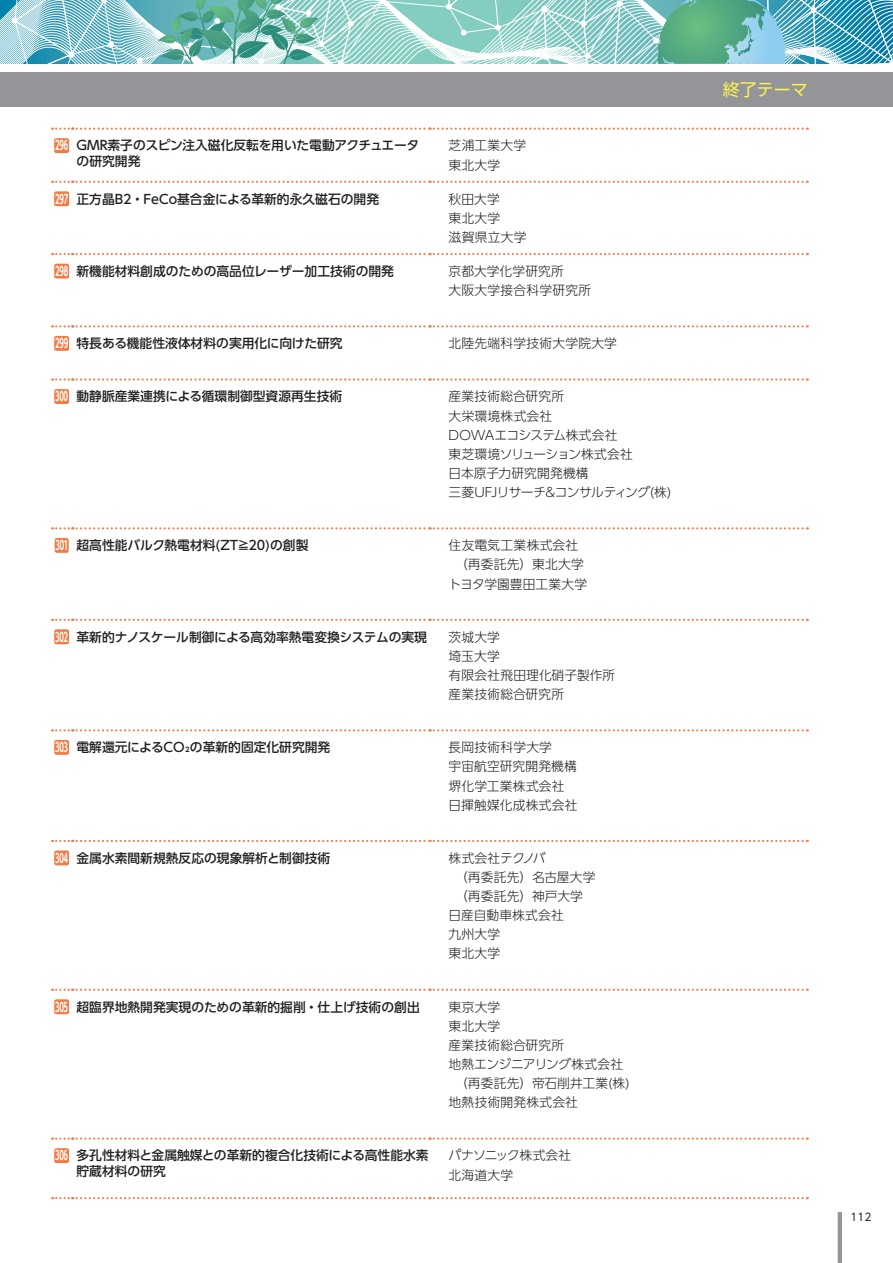
<style>
.page{position:relative;width:893px;height:1263px;background:#fff}
.page>*{position:absolute;margin:0;border:0;box-sizing:border-box;transform-origin:0 0}
.t1{font:16.95px "UD Shin Go Pr 6";color:#fff34f}
.終了テーマ_タイトル{font:500 12.75px/15.9px "UD Shin Go Pr 6";color:#231f20}
.終了テーマ_学校企業等{font:300 12.75px "UD Shin Go Pr 6";letter-spacing:.01em;color:#231f20}
.終了エネ環{font:700 12.75px "UD Shin Go Pr 6 De";letter-spacing:-.025em;color:#fff;scale:.7 1}
.終了テーマ_学校企業等-2{font:300 12.75px "UD Shin Go Pr 6";letter-spacing:-.015em;color:#231f20}
.終了テーマ_学校企業等-3{font:300 12.75px "UD Shin Go Pr 6";letter-spacing:-.05em;color:#231f20}
.終了テーマ_学校企業等-4{font:300 12.75px "UD Shin Go Pr 6";letter-spacing:-.04em;color:#231f20}
.終了テーマ_学校企業等-5{font:300 12.75px "UD Shin Go Pr 6";letter-spacing:-.02em;color:#231f20}
.終了テーマ_学校企業等-6{font:300 12.75px "UD Shin Go Pr 6";letter-spacing:-.035em;color:#231f20}
.t2{font:10.5px "UD Shin Go Pr 6";color:#231f20}
</style>
<div class="page">
<div style="left:0;top:72px;width:893px;height:34px;background:#939598"></div>
<svg style="left:0;top:0;width:893px;height:64px;background:#8ac7c6"></svg>
<svg style="left:52px;top:128px;width:756px;height:2px"></svg>
<svg style="left:52px;top:181px;width:756px;height:2px"></svg>
<svg style="left:52px;top:253px;width:756px;height:2px"></svg>
<svg style="left:52px;top:325px;width:756px;height:2px"></svg>
<svg style="left:52px;top:378px;width:756px;height:3px"></svg>
<svg style="left:52px;top:527px;width:756px;height:2px"></svg>
<svg style="left:52px;top:619px;width:756px;height:2px"></svg>
<svg style="left:52px;top:729px;width:756px;height:2px"></svg>
<svg style="left:52px;top:840px;width:756px;height:2px"></svg>
<svg style="left:52px;top:989px;width:756px;height:2px"></svg>
<svg style="left:52px;top:1137px;width:756px;height:3px"></svg>
<svg style="left:52px;top:1197px;width:756px;height:2px"></svg>
<div style="left:54px;top:138px;width:15px;height:15px;background:#f47943;border-radius:2px"></div>
<div style="left:54px;top:191px;width:15px;height:15px;background:#f47943;border-radius:2px"></div>
<div style="left:54px;top:264px;width:15px;height:15px;background:#f47943;border-radius:2px"></div>
<div style="left:54px;top:336px;width:15px;height:15px;background:#f47943;border-radius:2px"></div>
<div style="left:54px;top:389px;width:15px;height:15px;background:#f47943;border-radius:2px"></div>
<div style="left:55px;top:538px;width:14px;height:15px;background:#f47943;border-radius:2px"></div>
<div style="left:54px;top:629px;width:15px;height:15px;background:#f47943;border-radius:2px"></div>
<div style="left:54px;top:740px;width:15px;height:15px;background:#f47943;border-radius:2px"></div>
<div style="left:54px;top:850px;width:15px;height:15px;background:#f47943;border-radius:2px"></div>
<div style="left:54px;top:999px;width:15px;height:15px;background:#f47943;border-radius:2px"></div>
<div style="left:54px;top:1148px;width:15px;height:15px;background:#f47943;border-radius:2px"></div>
<hr style="left:838px;top:1212px;width:4px;height:51px;background:#939598">
<p class="終了エネ環" style="left:55px;top:135px;width:20px">296</p>
<p class="終了テーマ_タイトル" style="left:77px;top:137px;width:344px">GMR素子のスピン注入磁化反転を用いた電動アクチュエータの研究開発</p>
<p class="終了テーマ_学校企業等" style="left:449px;top:135px;width:79px">芝浦工業大学</p>
<p class="終了テーマ_学校企業等" style="left:449px;top:154px;width:53px">東北大学</p>
<p class="終了エネ環" style="left:55px;top:188px;width:20px">297</p>
<p class="終了テーマ_タイトル" style="left:77px;top:190px;width:304px">正方晶B2・FeCo基合金による革新的永久磁石の開発</p>
<p class="終了テーマ_学校企業等" style="left:449px;top:188px;width:53px">秋田大学</p>
<p class="終了テーマ_学校企業等" style="left:449px;top:208px;width:53px">東北大学</p>
<p class="終了テーマ_学校企業等" style="left:449px;top:227px;width:79px">滋賀県立大学</p>
<p class="終了エネ環" style="left:55px;top:261px;width:20px">298</p>
<p class="終了テーマ_タイトル" style="left:77px;top:263px;width:319px">新機能材料創成のための高品位レーザー加工技術の開発</p>
<p class="終了テーマ_学校企業等" style="left:449px;top:261px;width:117px">京都大学化学研究所</p>
<p class="終了テーマ_学校企業等" style="left:449px;top:280px;width:144px">大阪大学接合科学研究所</p>
<p class="終了エネ環" style="left:55px;top:333px;width:20px">299</p>
<p class="終了テーマ_タイトル" style="left:77px;top:335px;width:268px">特長ある機能性液体材料の実用化に向けた研究</p>
<p class="終了テーマ_学校企業等" style="left:449px;top:333px;width:170px">北陸先端科学技術大学院大学</p>
<p class="終了エネ環" style="left:55px;top:386px;width:20px">300</p>
<p class="終了テーマ_タイトル" style="left:77px;top:388px;width:267px">動静脈産業連携による循環制御型資源再生技術</p>
<p class="終了テーマ_学校企業等" style="left:449px;top:386px;width:117px">産業技術総合研究所</p>
<p class="終了テーマ_学校企業等" style="left:449px;top:405px;width:105px">大栄環境株式会社</p>
<p class="終了テーマ_学校企業等-4" style="left:449px;top:424px;width:170px">DOWAエコシステム株式会社</p>
<p class="終了テーマ_学校企業等-2" style="left:449px;top:444px;width:186px">東芝環境ソリューション株式会社</p>
<p class="終了テーマ_学校企業等" style="left:449px;top:463px;width:142px">日本原子力研究開発機構</p>
<p class="終了テーマ_学校企業等-3" style="left:449px;top:482px;width:224px">三菱UFJリサーチ&amp;コンサルティング(株)</p>
<p class="終了エネ環" style="left:56px;top:535px;width:20px">301</p>
<p class="終了テーマ_タイトル" style="left:77px;top:537px;width:233px">超高性能バルク熱電材料(ZT≧20)の創製</p>
<p class="終了テーマ_学校企業等" style="left:449px;top:535px;width:131px">住友電気工業株式会社</p>
<p class="終了テーマ_学校企業等" style="left:449px;top:554px;width:137px">　（再委託先）東北大学</p>
<p class="終了テーマ_学校企業等" style="left:449px;top:573px;width:140px">トヨタ学園豊田工業大学</p>
<p class="終了エネ環" style="left:55px;top:626px;width:20px">302</p>
<p class="終了テーマ_タイトル" style="left:77px;top:628px;width:352px">革新的ナノスケール制御による高効率熱電変換システムの実現</p>
<p class="終了テーマ_学校企業等" style="left:449px;top:626px;width:53px">茨城大学</p>
<p class="終了テーマ_学校企業等" style="left:449px;top:646px;width:53px">埼玉大学</p>
<p class="終了テーマ_学校企業等" style="left:449px;top:665px;width:168px">有限会社飛田理化硝子製作所</p>
<p class="終了テーマ_学校企業等" style="left:449px;top:684px;width:117px">産業技術総合研究所</p>
<p class="終了エネ環" style="left:55px;top:737px;width:20px">303</p>
<p class="終了テーマ_タイトル" style="left:77px;top:739px;width:255px">電解還元によるCO₂の革新的固定化研究開発</p>
<p class="終了テーマ_学校企業等" style="left:449px;top:737px;width:105px">長岡技術科学大学</p>
<p class="終了テーマ_学校企業等" style="left:449px;top:756px;width:130px">宇宙航空研究開発機構</p>
<p class="終了テーマ_学校企業等" style="left:449px;top:775px;width:117px">堺化学工業株式会社</p>
<p class="終了テーマ_学校企業等" style="left:449px;top:794px;width:130px">日揮触媒化成株式会社</p>
<p class="終了エネ環" style="left:55px;top:847px;width:20px">304</p>
<p class="終了テーマ_タイトル" style="left:77px;top:850px;width:255px">金属水素間新規熱反応の現象解析と制御技術</p>
<p class="終了テーマ_学校企業等-2" style="left:449px;top:848px;width:98px">株式会社テクノバ</p>
<p class="終了テーマ_学校企業等" style="left:449px;top:867px;width:148px">　（再委託先）名古屋大学</p>
<p class="終了テーマ_学校企業等" style="left:449px;top:886px;width:136px">　（再委託先）神戸大学</p>
<p class="終了テーマ_学校企業等" style="left:449px;top:905px;width:117px">日産自動車株式会社</p>
<p class="終了テーマ_学校企業等" style="left:449px;top:924px;width:53px">九州大学</p>
<p class="終了テーマ_学校企業等" style="left:449px;top:943px;width:53px">東北大学</p>
<p class="終了エネ環" style="left:55px;top:996px;width:20px">305</p>
<p class="終了テーマ_タイトル" style="left:77px;top:998px;width:345px">超臨界地熱開発実現のための革新的掘削・仕上げ技術の創出</p>
<p class="終了テーマ_学校企業等" style="left:449px;top:996px;width:53px">東京大学</p>
<p class="終了テーマ_学校企業等" style="left:449px;top:1015px;width:53px">東北大学</p>
<p class="終了テーマ_学校企業等" style="left:449px;top:1035px;width:117px">産業技術総合研究所</p>
<p class="終了テーマ_学校企業等-5" style="left:449px;top:1054px;width:176px">地熱エンジニアリング株式会社</p>
<p class="終了テーマ_学校企業等" style="left:449px;top:1073px;width:183px">　（再委託先）帝石削井工業(株)</p>
<p class="終了テーマ_学校企業等" style="left:449px;top:1092px;width:131px">地熱技術開発株式会社</p>
<p class="終了エネ環" style="left:55px;top:1145px;width:20px">306</p>
<p class="終了テーマ_タイトル" style="left:77px;top:1147px;width:354px">多孔性材料と金属触媒との革新的複合化技術による高性能水素貯蔵材料の研究</p>
<p class="終了テーマ_学校企業等-6" style="left:449px;top:1145px;width:124px">パナソニック株式会社</p>
<p class="終了テーマ_学校企業等" style="left:449px;top:1164px;width:66px">北海道大学</p>
<h1 class="t1" style="left:723px;top:76px;width:87px">終了テーマ</h1>
<p class="t2" style="left:850px;top:1209px;width:22px">112</p>
</div>
